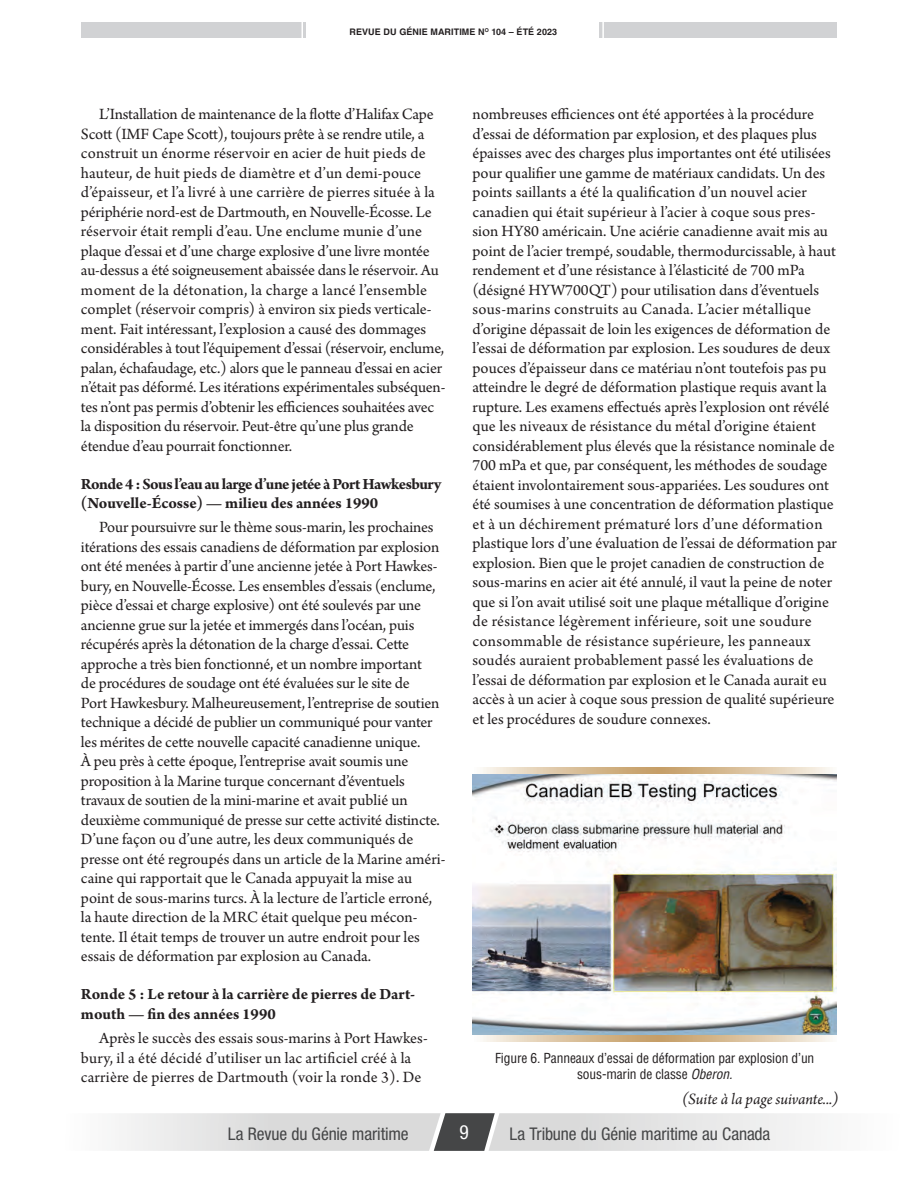
<style>
.page{position:relative;width:918px;height:1188px;background:#fff}
.page>*{position:absolute;margin:0;border:0;box-sizing:border-box;transform-origin:0 0}
.t1{font:condensed 19.5px "Helvetica Neue LT Std";color:#fff}
.t2{font:condensed 17.55px "Helvetica Neue LT Std";letter-spacing:-.01em;color:#454647}
.Body{font:16.5px/19.5px "Arno Pro";letter-spacing:-.005em;color:#231f20}
.t3{font:700 16.5px/19.8px "Arno Pro";letter-spacing:-.005em;color:#231f20}
.Body-2{font:italic 16.5px "Arno Pro";letter-spacing:-.005em;color:#231f20}
.Photo_Caption{font:condensed 13.5px/16.2px "Helvetica LT Std";letter-spacing:-.01em;color:#231f20;text-align:center}
.t4{font:700 9px "Helvetica LT Std";letter-spacing:.01em;color:#231f20}
.s1{font-style:italic}
</style>
<div class="page">
<div style="left:81px;top:23px;width:225px;height:15px;background:#d1d2d4"></div>
<div style="left:599px;top:23px;width:238px;height:15px;background:#d1d2d4"></div>
<svg style="left:302px;top:23px;width:1px;height:15px"></svg>
<hr style="left:602px;top:16px;width:2px;height:29px;background:#fff">
<svg style="left:119px;top:1113px;width:696px;height:38px;background:#d7d7d7"></svg>
<svg style="left:472px;top:767px;width:365px;height:275px;background:#dcc7a9"></svg>
<img style="left:472px;top:775px;width:365px;height:260px">
<p class="t4" style="left:350px;top:26px;width:209px">REVUE DU GÉNIE MARITIME N<sup>O</sup> 104 – ÉTÉ 2023</p>
<p class="Body" style="left:81px;top:105px;width:366px;text-indent:18px">L’Installation de maintenance de la flotte d’Halifax Cape Scott (IMF Cape Scott), toujours prête à se rendre utile, a construit un énorme réservoir en acier de huit pieds de hauteur, de huit pieds de diamètre et d’un demi-pouce d’épaisseur, et l’a livré à une carrière de pierres située à la périphérie nord-est de Dartmouth, en Nouvelle-Écosse. Le réservoir était rempli d’eau. Une enclume munie d’une plaque d’essai et d’une charge explosive d’une livre montée au-dessus a été soigneusement abaissée dans le réservoir. Au moment de la détonation, la charge a lancé l’ensemble complet (réservoir compris) à environ six pieds verticale&shy;ment. Fait intéressant, l’explosion a causé des dommages considérables à tout l’équipement d’essai (réservoir, enclume, palan, échafaudage, etc.) alors que le panneau d’essai en acier n’était pas déformé. Les itérations expérimentales subséquen&shy;tes n’ont pas permis d’obtenir les efficiences souhaitées avec la disposition du réservoir. Peut-être qu’une plus grande étendue d’eau pourrait fonctionner.</p>
<h3 class="t3" style="left:81px;top:475px;width:362px">Ronde 4 : Sous l’eau au large d’une jetée à Port Hawkesbury (Nouvelle-Écosse) — milieu des années 1990</h3>
<p class="Body" style="left:81px;top:519px;width:366px;text-indent:18px">Pour poursuivre sur le thème sous-marin, les prochaines itérations des essais canadiens de déformation par explosion ont été menées à partir d’une ancienne jetée à Port Hawkes&shy;bury, en Nouvelle-Écosse. Les ensembles d’essais (enclume, pièce d’essai et charge explosive) ont été soulevés par une ancienne grue sur la jetée et immergés dans l’océan, puis récupérés après la détonation de la charge d’essai. Cette approche a très bien fonctionné, et un nombre important<br>de procédures de soudage ont été évaluées sur le site de<br>Port Hawkesbury. Malheureusement, l’entreprise de soutien technique a décidé de publier un communiqué pour vanter les mérites de cette nouvelle capacité canadienne unique.<br>À peu près à cette époque, l’entreprise avait soumis une proposition à la Marine turque concernant d’éventuels travaux de soutien de la mini-marine et avait publié un deuxième communiqué de presse sur cette activité distincte.<br>D’une façon ou d’une autre, les deux communiqués de presse ont été regroupés dans un article de la Marine améri&shy;caine qui rapportait que le Canada appuyait la mise au point de sous-marins turcs. À la lecture de l’article erroné, la haute direction de la MRC était quelque peu mécon&shy;tente. Il était temps de trouver un autre endroit pour les essais de déformation par explosion au Canada.</p>
<h3 class="t3" style="left:81px;top:985px;width:336px">Ronde 5 : Le retour à la carrière de pierres de Dart&shy;mouth — fin des années 1990</h3>
<p class="Body" style="left:81px;top:1029px;width:348px;text-indent:18px">Après le succès des essais sous-marins à Port Hawkes&shy;bury, il a été décidé d’utiliser un lac artificiel créé à la carrière de pierres de Dartmouth (voir la ronde 3). De</p>
<p class="Body" style="left:472px;top:106px;width:366px">nombreuses efficiences ont été apportées à la procédure d’essai de déformation par explosion, et des plaques plus épaisses avec des charges plus importantes ont été utilisées pour qualifier une gamme de matériaux candidats. Un des points saillants a été la qualification d’un nouvel acier canadien qui était supérieur à l’acier à coque sous pres&shy;sion HY80 américain. Une aciérie canadienne avait mis au point de l’acier trempé, soudable, thermodurcissable, à haut rendement et d’une résistance à l’élasticité de 700 mPa (désigné HYW700QT) pour utilisation dans d’éventuels sous-marins construits au Canada. L’acier métallique d’origine dépassait de loin les exigences de déformation de l’essai de déformation par explosion. Les soudures de deux pouces d’épaisseur dans ce matériau n’ont toutefois pas pu atteindre le degré de déformation plastique requis avant la rupture. Les examens effectués après l’explosion ont révélé que les niveaux de résistance du métal d’origine étaient considérablement plus élevés que la résistance nominale de 700 mPa et que, par conséquent, les méthodes de soudage étaient involontairement sous-appariées. Les soudures ont été soumises à une concentration de déformation plastique et à un déchirement prématuré lors d’une déformation plastique lors d’une évaluation de l’essai de déformation par explosion. Bien que le projet canadien de construction de sous-marins en acier ait été annulé, il vaut la peine de noter que si l’on avait utilisé soit une plaque métallique d’origine de résistance légèrement inférieure, soit une soudure consommable de résistance supérieure, les panneaux soudés auraient probablement passé les évaluations de l’essai de déformation par explosion et le Canada aurait eu accès à un acier à coque sous pression de qualité supérieure et les procédures de soudure connexes.</p>
<p class="Photo_Caption" style="left:495px;top:1050px;width:321px">Figure 6. Panneaux d’essai de déformation par explosion d’un sous-marin de classe <span class="s1">Oberon.</span></p>
<p class="Body-2" style="left:682px;top:1089px;width:158px">(Suite à la page suivante...)</p>
<p class="t2" style="left:228px;top:1124px;width:182px">La Revue du Génie maritime</p>
<p class="t1" style="left:460px;top:1121px;width:11px">9</p>
<p class="t2" style="left:510px;top:1123px;width:262px">La Tribune du Génie maritime au Canada</p>
</div>
